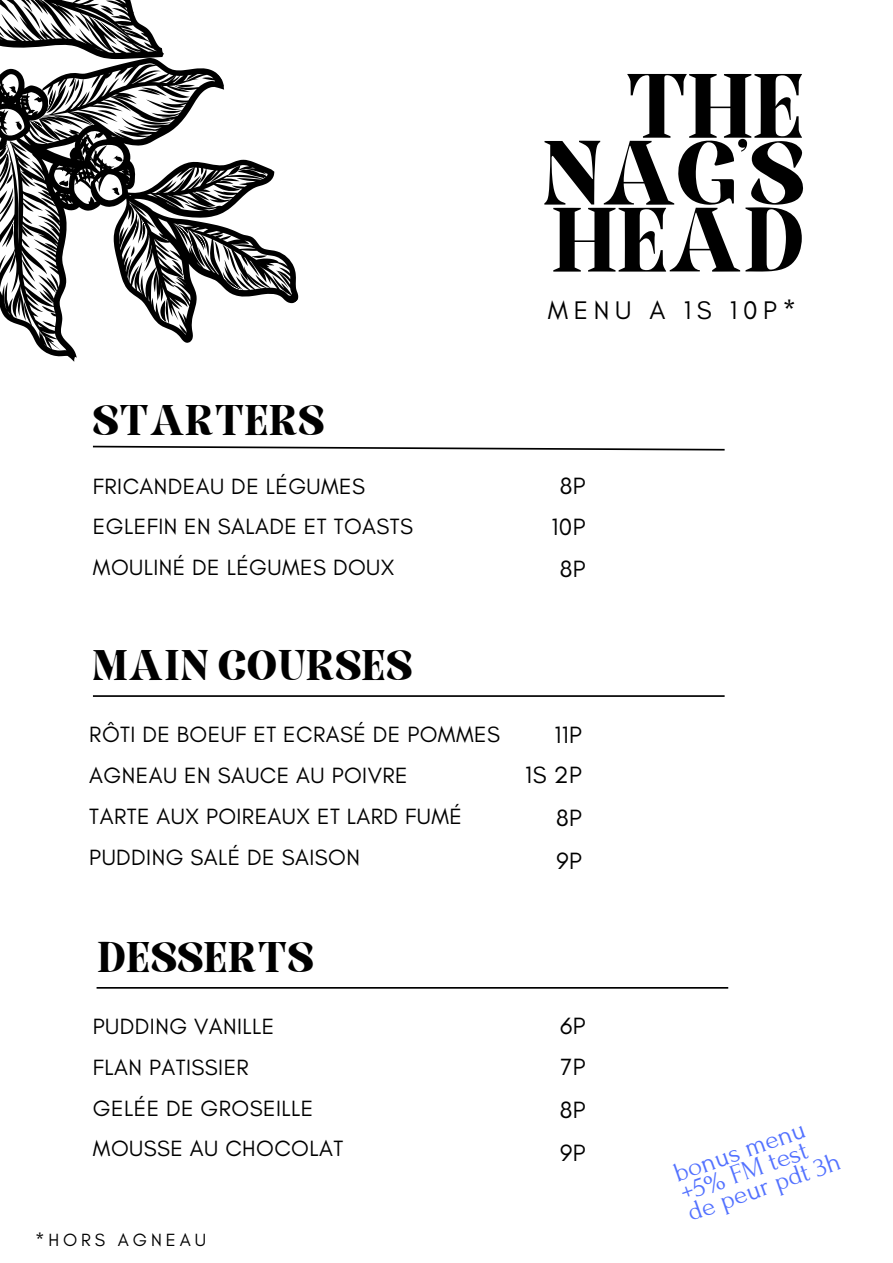
<style>
.page{position:relative;width:893px;height:1263px;background:#fff}
.page>*{position:absolute;margin:0;border:0;box-sizing:border-box;transform-origin:0 0}
.t1{font:87.6px "Elika Gorica";color:#000}
.t2{font:41.25px "Elika Gorica";letter-spacing:.02em;color:#000}
.t3{font:27.15px "Forum";color:#5271ff}
.t4{font:25.95px "Glacial Indifference";letter-spacing:.215em;color:#000}
.t5{font:24px "Glacial Indifference";letter-spacing:.02em;color:#000}
.t6{font:22.5px "Glacial Indifference";letter-spacing:.02em;color:#000}
.t7{font:18px "Glacial Indifference";letter-spacing:.215em;color:#000}
</style>
<div class="page">
<svg style="left:353px;top:447px;width:372px;height:4px"></svg>
<hr style="left:93px;top:695px;width:631px;height:2px;background:#000">
<svg style="left:0;top:0;width:353px;height:449px"></svg>
<hr style="left:97px;top:987px;width:631px;height:2px;background:#000">
<p class="t1" style="left:625px;top:72px;width:180px">THE</p>
<p class="t1" style="left:542px;top:139px;width:263px">NAG’S</p>
<p class="t1" style="left:552px;top:206px;width:253px">HEAD</p>
<p class="t4" style="left:548px;top:294px;width:250px">MENU A 1S 10P*</p>
<p class="t2" style="left:93px;top:404px;width:233px">STARTERS</p>
<p class="t6" style="left:93px;top:472px;width:274px">FRICANDEAU DE LÉGUMES</p>
<p class="t6" style="left:93px;top:513px;width:322px">EGLEFIN EN SALADE ET TOASTS</p>
<p class="t6" style="left:93px;top:554px;width:303px">MOULINÉ DE LÉGUMES DOUX</p>
<p class="t5" style="left:559px;top:471px;width:27px">8P</p>
<p class="t5" style="left:551px;top:512px;width:35px">10P</p>
<p class="t5" style="left:559px;top:554px;width:27px">8P</p>
<p class="t2" style="left:93px;top:649px;width:320px">MAIN COURSES</p>
<p class="t6" style="left:89px;top:721px;width:412px">RÔTI DE BOEUF ET ECRASÉ DE POMMES</p>
<p class="t6" style="left:89px;top:762px;width:320px">AGNEAU EN SAUCE AU POIVRE</p>
<p class="t6" style="left:89px;top:803px;width:374px">TARTE AUX POIREAUX ET LARD FUMÉ</p>
<p class="t6" style="left:89px;top:843px;width:272px">PUDDING SALÉ DE SAISON</p>
<p class="t5" style="left:554px;top:720px;width:29px">11P</p>
<p class="t5" style="left:525px;top:760px;width:58px">1S 2P</p>
<p class="t5" style="left:556px;top:803px;width:27px">8P</p>
<p class="t5" style="left:556px;top:846px;width:27px">9P</p>
<p class="t2" style="left:97px;top:941px;width:218px">DESSERTS</p>
<p class="t6" style="left:93px;top:1013px;width:183px">PUDDING VANILLE</p>
<p class="t6" style="left:93px;top:1053px;width:157px">FLAN PATISSIER</p>
<p class="t6" style="left:93px;top:1094px;width:222px">GELÉE DE GROSEILLE</p>
<p class="t6" style="left:93px;top:1135px;width:252px">MOUSSE AU CHOCOLAT</p>
<p class="t7" style="left:35px;top:1229px;width:172px">*HORS AGNEAU</p>
<p class="t5" style="left:560px;top:1011px;width:27px">6P</p>
<p class="t5" style="left:560px;top:1052px;width:27px">7P</p>
<p class="t5" style="left:559px;top:1095px;width:27px">8P</p>
<p class="t5" style="left:560px;top:1138px;width:27px">9P</p>
<p class="t3" style="left:670px;top:1160px;width:139px;rotate:-19deg">bonus menu</p>
<p class="t3" style="left:676px;top:1179px;width:134px;rotate:-19deg">+5% FM test</p>
<p class="t3" style="left:683px;top:1199px;width:162px;rotate:-19deg">de peur pdt 3h</p>
</div>
